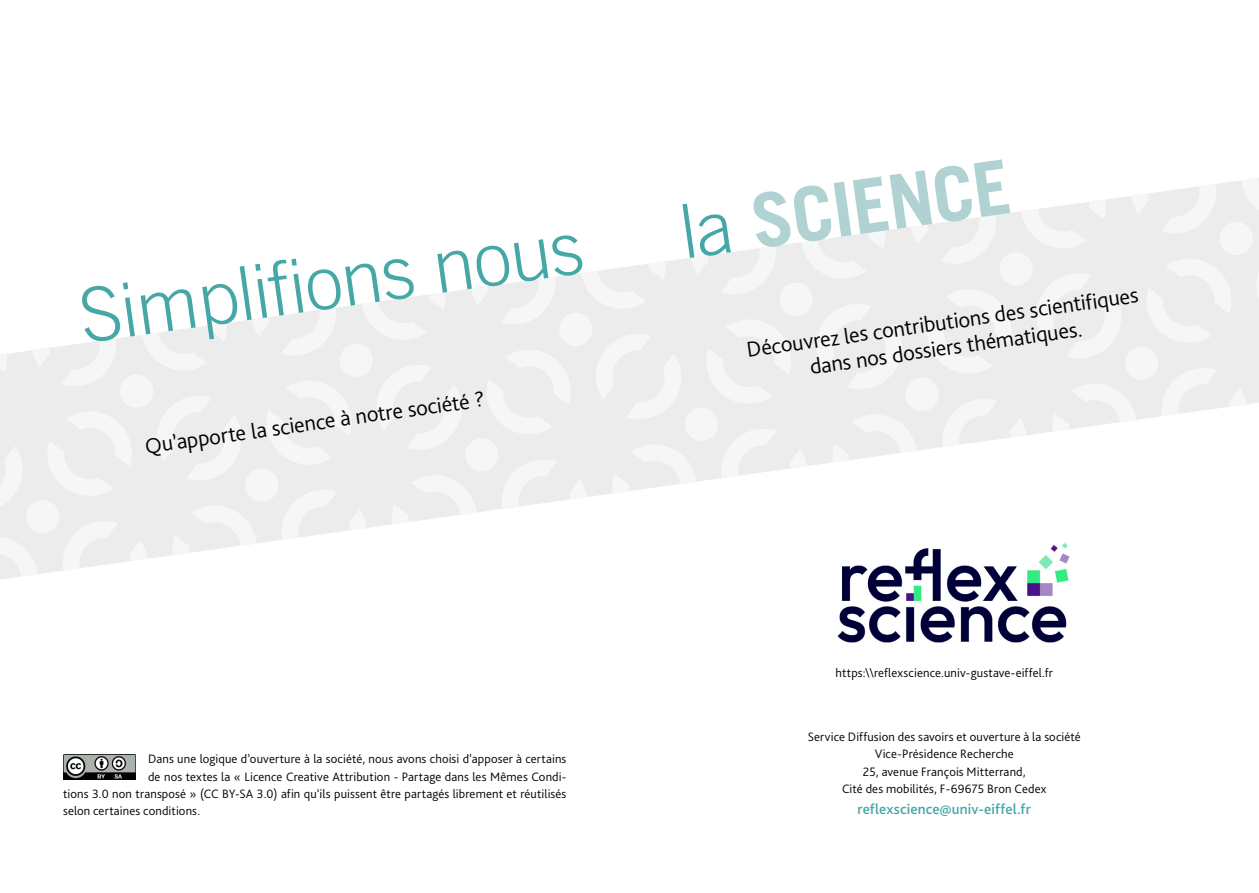
<style>
.page{position:relative;width:1259px;height:893px;background:#fff}
.page>*{position:absolute;margin:0;border:0;box-sizing:border-box;transform-origin:0 0}
.t1{font:300 75px "Trade Gothic LT Std";color:#46a7a7}
.t2{font:700 75px "Trade Gothic LT Std";color:#b1d2d2}
.t3{font:300 22.5px/25.5px "Bliss Pro";color:#000;text-align:center}
.t4{font:500 15px "Bliss Pro";letter-spacing:.005em;color:#46a7a7}
.t5{font:300 12.75px/17.2px "Bliss Pro";letter-spacing:.01em;color:#000;text-align:center}
.s1{font-weight:300;color:#46a7a7}
</style>
<div class="page">
<img style="left:837px;top:581px;width:230px;height:62px">
<svg style="left:0;top:178px;width:1259px;height:403px"></svg>
<img style="left:63px;top:754px;width:72px;height:26px">
<h1 class="t1" style="left:74px;top:273px;width:509px;rotate:-8deg">Simplifi ons nous</h1>
<h2 class="t3" style="left:143px;top:433px;width:344px;rotate:-8deg">Qu’apporte la science à notre société ?</h2>
<p class="t5" style="left:148px;top:750px;width:420px">Dans une logique d’ouverture à la société, nous avons choisi d’apposer à certains</p>
<p class="t5" style="left:148px;top:767px;width:420px">de nos textes la « Licence Creative Attribution - Partage dans les Mêmes Condi-</p>
<p class="t5" style="left:63px;top:785px;width:505px">tions 3.0 non transposé » (CC BY-SA 3.0) afin qu‘ils puissent être partagés librement et réutilisés</p>
<p class="t5" style="left:63px;top:802px;width:139px">selon certaines conditions.</p>
<h1 class="t2" style="left:674px;top:187px;width:335px;rotate:-8deg"><span class="s1">la</span> SCIENCE</h1>
<h2 class="t3" style="left:745px;top:337px;width:397px;rotate:-8deg">Découvrez les contributions des scientifiques dans nos dossiers thématiques.</h2>
<p class="t5" style="left:835px;top:663px;width:219px">https:\\reflexscience.univ-gustave-eiffel.fr</p>
<p class="t5" style="left:807px;top:728px;width:274px">Service Diffusion des savoirs et ouverture à la société Vice-Présidence Recherche<br>25, avenue François Mitterrand,<br>Cité des mobilités, F-69675 Bron Cedex</p>
<p class="t4" style="left:857px;top:800px;width:175px">reflexscience@univ-eiffel.fr</p>
</div>
